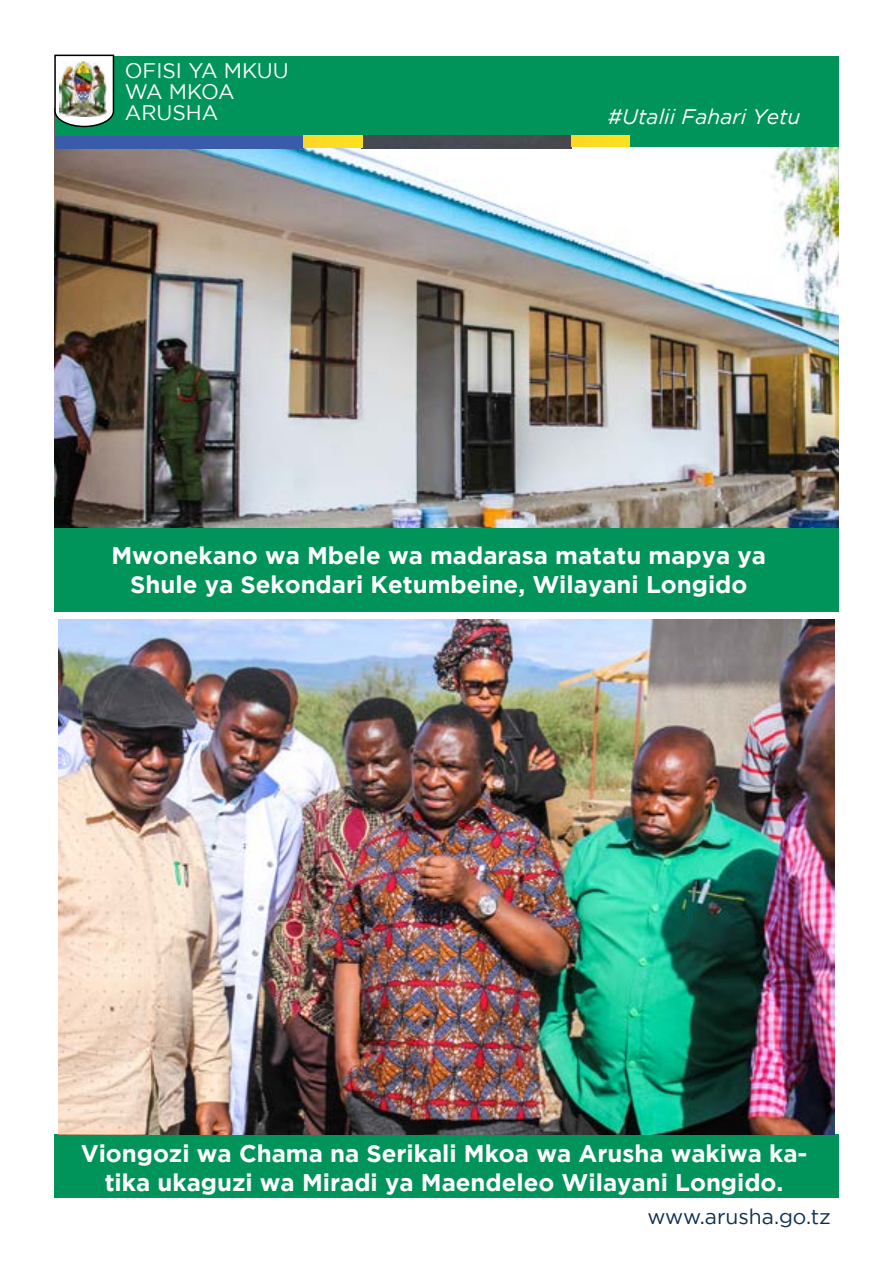
<style>
.page{position:relative;width:893px;height:1263px;background:#fff}
.page>*{position:absolute;margin:0;border:0;box-sizing:border-box;transform-origin:0 0}
.t1{font:700 24px/28.8px "Gotham";color:#fff;text-align:center}
.t2{font:21px/21px "Gotham";color:#fff}
.t3{font:italic 21px "Gotham";color:#fff}
.t4{font:21px "Gotham";color:#0d2e50}
</style>
<div class="page">
<img style="left:54px;top:128px;width:785px;height:400px">
<div style="left:55px;top:56px;width:784px;height:82px;background:#00945a"></div>
<svg style="left:54px;top:54px;width:61px;height:74px;background:#a4bbb2"></svg>
<img style="left:60px;top:62px;width:47px;height:55px">
<div style="left:55px;top:136px;width:249px;height:12px;background:#3a5ba9"></div>
<div style="left:362px;top:135px;width:209px;height:13px;background:#484a51"></div>
<div style="left:629px;top:136px;width:210px;height:11px;background:#00945a"></div>
<div style="left:304px;top:136px;width:58px;height:11px;background:#fcdc23"></div>
<div style="left:571px;top:135px;width:59px;height:12px;background:#fcdc23"></div>
<div style="left:54px;top:1134px;width:785px;height:63px;background:#00945a"></div>
<div style="left:54px;top:528px;width:785px;height:83px;background:#00945a"></div>
<img style="left:58px;top:620px;width:776px;height:514px">
<p class="t2" style="left:125px;top:60px;width:166px">OFISI YA MKUU<br>WA MKOA<br>ARUSHA</p>
<p class="t3" style="left:608px;top:105px;width:194px">#Utalii Fahari Yetu</p>
<p class="t1" style="left:111px;top:540px;width:656px">Mwonekano wa Mbele wa madarasa matatu mapya ya<br>Shule ya Sekondari Ketumbeine, Wilayani Longido</p>
<p class="t1" style="left:81px;top:1138px;width:728px">Viongozi wa Chama na Serikali Mkoa wa Arusha wakiwa ka&shy;tika ukaguzi wa Miradi ya Maendeleo Wilayani Longido.</p>
<p class="t4" style="left:647px;top:1205px;width:185px">www.arusha.go.tz</p>
</div>
